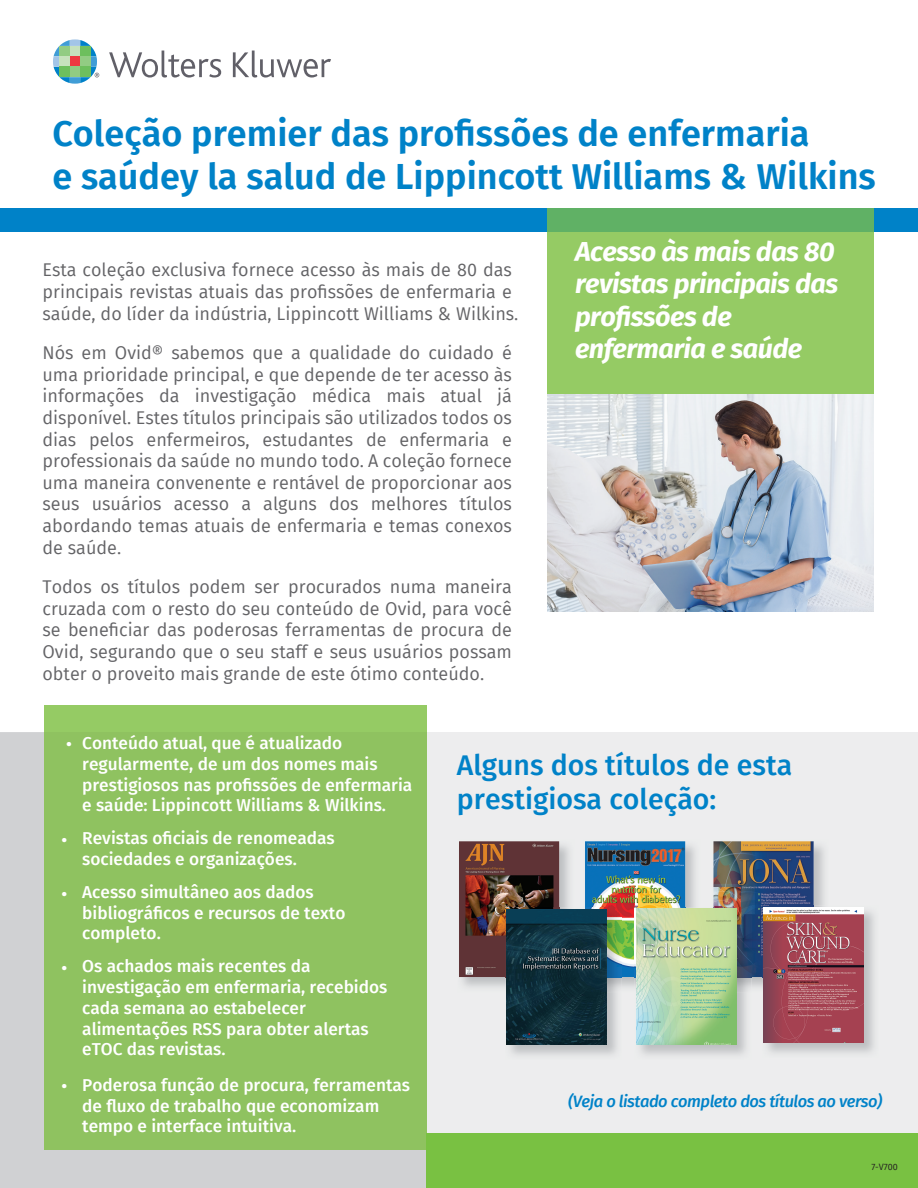
<style>
.page{position:relative;width:918px;height:1188px;background:#fff}
.page>*{position:absolute;margin:0;border:0;box-sizing:border-box;transform-origin:0 0}
.t1{font:600 36px/43.2px "Fira Sans";color:#0082c8}
.t2{font:500 28.5px/34.2px "Fira Sans";color:#0082c8}
.t3{font:italic 700 27px/32.4px "Fira Sans";letter-spacing:-.02em;color:#fff}
.t4{font:18px/21.6px "Fira Sans";color:#636366;text-align:justify}
.t5{font:500 17.25px/20.7px "Fira Sans";color:#fff}
.t6{font:italic 500 16.5px "Fira Sans";letter-spacing:-.03em;color:#0082c8}
.t7{font:9px "Fira Sans";color:#231f20}
</style>
<div class="page">
<svg style="left:109px;top:51px;width:112px;height:27px"></svg>
<svg style="left:233px;top:51px;width:98px;height:27px"></svg>
<svg style="left:53px;top:39px;width:46px;height:45px"></svg>
<div style="left:0;top:732px;width:918px;height:456px;background:#ededee"></div>
<div style="left:0;top:732px;width:427px;height:456px;background:#d0d1d3"></div>
<div style="left:44px;top:705px;width:383px;height:27px;background:#95cb64"></div>
<div style="left:44px;top:732px;width:383px;height:418px;background:#8fc260"></div>
<div style="left:427px;top:1134px;width:491px;height:54px;background:#79c142"></div>
<div style="left:0;top:208px;width:918px;height:23px;background:#0082c8"></div>
<div style="left:548px;top:231px;width:326px;height:163px;background:#95cb64"></div>
<div style="left:548px;top:208px;width:326px;height:23px;background:#60b165"></div>
<img style="left:459px;top:841px;width:111px;height:146px">
<img style="left:459px;top:841px;width:100px;height:136px">
<img style="left:622px;top:841px;width:74px;height:146px">
<img style="left:585px;top:841px;width:100px;height:136px">
<img style="left:751px;top:845px;width:74px;height:142px">
<img style="left:713px;top:841px;width:101px;height:136px">
<img style="left:640px;top:908px;width:107px;height:147px">
<img style="left:635px;top:907px;width:50px;height:70px">
<img style="left:712px;top:908px;width:39px;height:84px">
<img style="left:713px;top:907px;width:38px;height:70px">
<img style="left:636px;top:909px;width:100px;height:136px">
<img style="left:506px;top:992px;width:112px;height:63px">
<img style="left:505px;top:908px;width:54px;height:69px">
<img style="left:607px;top:977px;width:15px;height:15px">
<img style="left:585px;top:908px;width:37px;height:69px">
<img style="left:507px;top:909px;width:100px;height:136px">
<img style="left:763px;top:911px;width:112px;height:142px">
<img style="left:762px;top:906px;width:52px;height:71px">
<img style="left:764px;top:907px;width:100px;height:136px">
<img style="left:548px;top:394px;width:326px;height:218px">
<h1 class="t1" style="left:52px;top:110px;width:825px">Coleção premier das profissões de enfermaria<br>e saúdey la salud de Lippincott Williams &amp; Wilkins</h1>
<p class="t4" style="left:43px;top:259px;width:477px;text-align:left">Esta coleção exclusiva fornece acesso às mais de 80 das principais revistas atuais das profissões de enfermaria e saúde, do líder da indústria, Lippincott Williams &amp; Wilkins.</p>
<p class="t4" style="left:43px;top:342px;width:471px">Nós em Ovid® sabemos que a qualidade do cuidado é uma prioridade principal, e que depende de ter acesso às informações da investigação médica mais atual já disponível. Estes títulos principais são utilizados todos os dias pelos enfermeiros, estudantes de enfermaria e professionais da saúde no mundo todo. A coleção fornece uma maneira convenente e rentável de proporcionar aos seus usuários acesso a alguns dos melhores títulos abordando temas atuais de enfermaria e temas conexos de saúde.</p>
<p class="t4" style="left:43px;top:576px;width:471px">Todos os títulos podem ser procurados numa maneira cruzada com o resto do seu conteúdo de Ovid, para você se beneficiar das poderosas ferramentas de procura de Ovid, segurando que o seu staff e seus usuários possam obter o proveito mais grande de este ótimo conteúdo.</p>
<h3 class="t3" style="left:575px;top:233px;width:265px">Acesso às mais das 80 revistas principais das profissões de enfermaria e saúde</h3>
<p class="t5" style="left:66px;top:733px;width:7px">•</p>
<p class="t5" style="left:62px;top:829px;width:7px">•</p>
<p class="t5" style="left:62px;top:883px;width:7px">•</p>
<p class="t5" style="left:62px;top:957px;width:7px">•</p>
<p class="t5" style="left:62px;top:1075px;width:7px">•</p>
<p class="t5" style="left:82px;top:732px;width:332px">Conteúdo atual, que é atualizado regularmente, de um dos nomes mais prestigiosos nas profissões de enfermaria e saúde: Lippincott Williams &amp; Wilkins.</p>
<p class="t5" style="left:82px;top:827px;width:254px">Revistas oficiais de renomeadas sociedades e organizações.</p>
<p class="t5" style="left:82px;top:881px;width:265px">Acesso simultâneo aos dados bibliográficos e recursos de texto completo.</p>
<p class="t5" style="left:82px;top:955px;width:307px">Os achados mais recentes da investigação em enfermaria, recebidos cada semana ao estabelecer alimentações RSS para obter alertas eTOC das revistas.</p>
<p class="t5" style="left:82px;top:1074px;width:329px">Poderosa função de procura, ferramentas de fluxo de trabalho que economizam tempo e interface intuitiva.</p>
<h2 class="t2" style="left:457px;top:747px;width:337px">Alguns dos títulos de esta prestigiosa coleção:</h2>
<p class="t6" style="left:568px;top:1088px;width:316px">(Veja o listado completo dos títulos ao verso)</p>
<p class="t7" style="left:872px;top:1161px;width:28px">7-V700</p>
</div>
